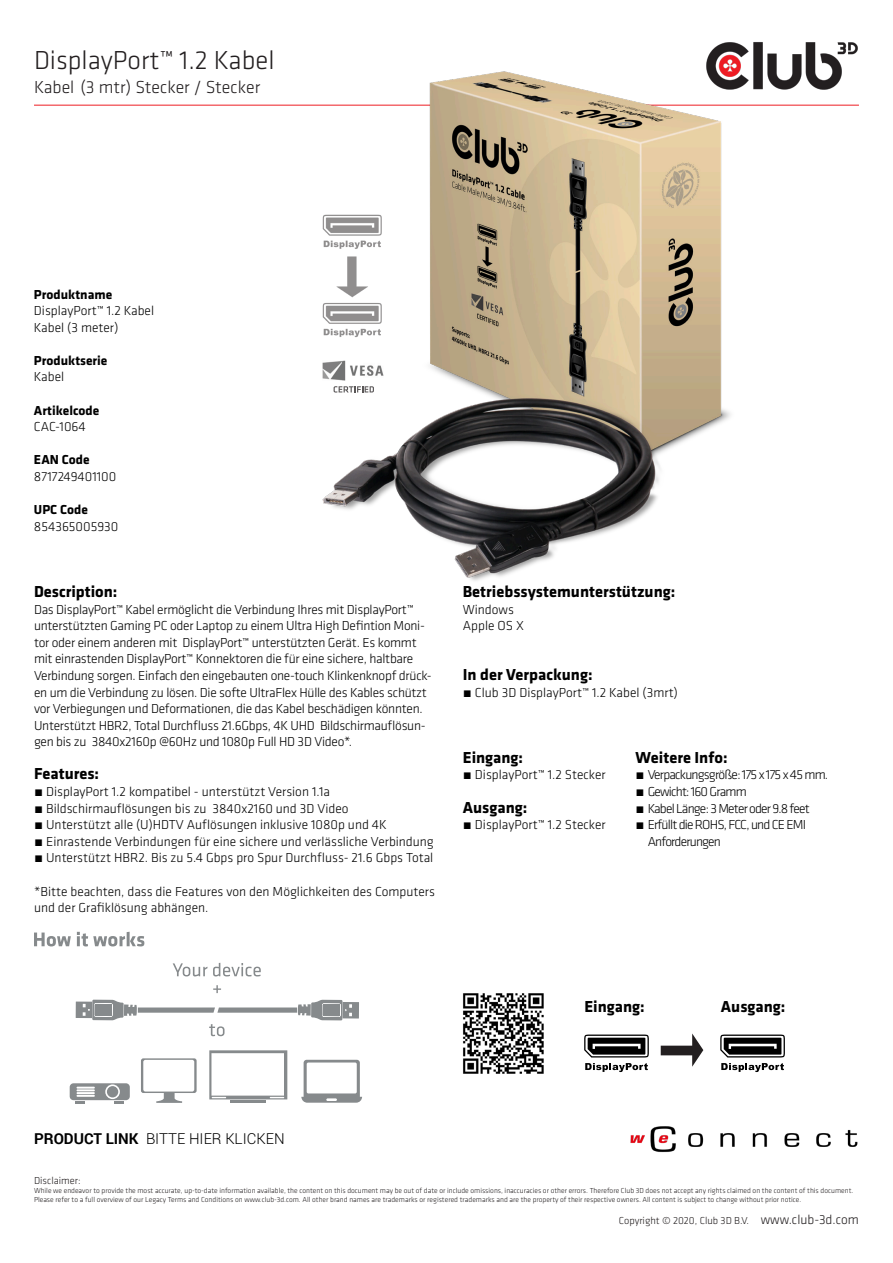
<style>
.page{position:relative;width:893px;height:1263px;background:#fff}
.page>*{position:absolute;margin:0;border:0;box-sizing:border-box;transform-origin:0 0}
.t1{font:300 27px "Klavika";color:#231f20}
.t2{font:300 18px "Klavika";color:#231f20}
.t3{font:700 16.5px "Klavika";color:#000}
.t4{font:300 15px "Roboto";color:#000}
.t5{font:300 13.5px/16.6px "Klavika";letter-spacing:-.02em;color:#000}
.t6{font:300 13.5px/16.6px "Klavika";color:#000}
.t7{font:300 13.5px "Klavika";letter-spacing:-.06em;color:#000}
.t8{font:700 13.5px "Klavika";color:#000}
.t9{font:300 10.5px "Klavika";color:#231f20}
.t10{font:300 7.5px/9px "Klavika";color:#231f20}
.s1{color:#fff}
.s2{font-weight:700}
.s3{font-size:13.5px}
</style>
<div class="page">
<img style="left:710px;top:42px;width:148px;height:47px">
<hr style="left:34px;top:105px;width:825px;height:1px;background:#ee1d23">
<img style="left:253px;top:53px;width:540px;height:528px">
<svg style="left:661px;top:1033px;width:42px;height:34px"></svg>
<svg style="left:721px;top:1063px;width:63px;height:9px"></svg>
<svg style="left:720px;top:1034px;width:65px;height:23px"></svg>
<svg style="left:585px;top:1063px;width:63px;height:9px"></svg>
<svg style="left:584px;top:1034px;width:65px;height:23px"></svg>
<svg style="left:141px;top:1058px;width:56px;height:45px"></svg>
<svg style="left:301px;top:1060px;width:61px;height:43px"></svg>
<svg style="left:70px;top:1083px;width:60px;height:20px"></svg>
<div style="left:107px;top:1086px;width:11px;height:11px;background:#868a8c;border-radius:50%"></div>
<hr style="left:231px;top:1100px;width:35px;height:3px;background:#868a8c">
<svg style="left:209px;top:1050px;width:78px;height:49px"></svg>
<hr style="left:285px;top:1053px;width:1px;height:42px;background:#868a8c">
<svg style="left:173px;top:963px;width:88px;height:13px"></svg>
<svg style="left:213px;top:985px;width:8px;height:8px"></svg>
<svg style="left:76px;top:1000px;width:283px;height:36px"></svg>
<svg style="left:34px;top:932px;width:37px;height:14px"></svg>
<svg style="left:77px;top:932px;width:67px;height:14px"></svg>
<img style="left:630px;top:1126px;width:228px;height:27px">
<img style="left:463px;top:993px;width:81px;height:81px">
<img style="left:323px;top:361px;width:60px;height:19px">
<svg style="left:334px;top:386px;width:40px;height:7px"></svg>
<p class="t1" style="left:34px;top:44px;width:242px">DisplayPort™ 1.2 Kabel</p>
<p class="t2" style="left:34px;top:76px;width:228px">Kabel (3 mtr) Stecker / Stecker</p>
<p class="t8" style="left:34px;top:284px;width:80px">Produktname</p>
<p class="t6" style="left:34px;top:302px;width:122px">DisplayPort™ 1.2 Kabel</p>
<p class="t6" style="left:34px;top:319px;width:86px">Kabel (3 meter)</p>
<p class="t8" style="left:34px;top:351px;width:75px">Produktserie</p>
<p class="t5" style="left:34px;top:368px;width:32px">Kabel</p>
<p class="t8" style="left:34px;top:400px;width:67px">Artikelcode</p>
<p class="t5" style="left:34px;top:418px;width:53px">CAC-1064</p>
<p class="t8" style="left:34px;top:450px;width:57px">EAN Code</p>
<p class="t6" style="left:34px;top:468px;width:84px">8717249401100</p>
<p class="t8" style="left:34px;top:500px;width:55px">UPC Code</p>
<p class="t6" style="left:34px;top:518px;width:86px">854365005930</p>
<p class="t3" style="left:34px;top:580px;width:85px">Description:</p>
<p class="t5" style="left:34px;top:601px;width:399px">Das DisplayPort™ Kabel ermöglicht die Verbindung Ihres mit DisplayPort™ unterstützten Gaming PC oder Laptop zu einem Ultra High Defintion Moni&shy;tor oder einem anderen mit DisplayPort™ unterstützten Gerät. Es kommt mit einrastenden DisplayPort™ Konnektoren die für eine sichere, haltbare Verbindung sorgen. Einfach den eingebauten one-touch Klinkenknopf drück&shy;en um die Verbindung zu lösen. Die softe UltraFlex Hülle des Kables schützt vor Verbiegungen und Deformationen, die das Kabel beschädigen könnten.<br>Unterstützt HBR2, Total Durchfluss 21.6Gbps, 4K UHD Bildschirmauflösun&shy;gen bis zu 3840x2160p @60Hz und 1080p Full HD 3D Video*.</p>
<p class="t3" style="left:34px;top:762px;width:67px">Features:</p>
<p class="t6" style="left:34px;top:783px;width:297px">• DisplayPort 1.2 kompatibel - unterstützt Version 1.1a</p>
<p class="t6" style="left:34px;top:800px;width:316px">• Bildschirmauflösungen bis zu 3840x2160 und 3D Video</p>
<p class="t6" style="left:34px;top:816px;width:354px">• Unterstützt alle (U)HDTV Auflösungen inklusive 1080p und 4K</p>
<p class="t6" style="left:34px;top:833px;width:401px">• Einrastende Verbindungen für eine sichere und verlässliche Verbindung</p>
<p class="t6" style="left:34px;top:849px;width:401px">• Unterstützt HBR2. Bis zu 5.4 Gbps pro Spur Durchfluss- 21.6 Gbps Total</p>
<p class="t6" style="left:34px;top:883px;width:402px">*Bitte beachten, dass die Features von den Möglichkeiten des Computers und der Grafiklösung abhängen.</p>
<p class="t3" style="left:463px;top:580px;width:214px">Betriebssystemunterstützung:</p>
<p class="t6" style="left:463px;top:601px;width:63px">Windows<br>Apple OS X</p>
<p class="t3" style="left:463px;top:662px;width:131px">In der Verpackung:</p>
<p class="t6" style="left:463px;top:684px;width:217px">• Club 3D DisplayPort™ 1.2 Kabel (3mrt)</p>
<p class="t3" style="left:463px;top:745px;width:62px">Eingang:</p>
<p class="t6" style="left:463px;top:766px;width:144px">• DisplayPort™ 1.2 Stecker</p>
<p class="t3" style="left:463px;top:795px;width:66px">Ausgang:</p>
<p class="t6" style="left:463px;top:816px;width:144px">• DisplayPort™ 1.2 Stecker</p>
<p class="t3" style="left:636px;top:745px;width:93px">Weitere Info:</p>
<p class="t7" style="left:636px;top:767px;width:194px">• Verpackungsgröße: 175 x 175 x 45 mm.</p>
<p class="t7" style="left:636px;top:783px;width:113px">• Gewicht: 160 Gramm</p>
<p class="t7" style="left:636px;top:800px;width:176px">• Kabel Länge: 3 Meter oder 9.8 feet</p>
<p class="t7" style="left:636px;top:817px;width:172px">• Erfüllt die ROHS, FCC, und CE EMI</p>
<p class="t7" style="left:636px;top:833px;width:87px"><span class="s1">•</span> Anforderungen</p>
<p class="t3" style="left:584px;top:994px;width:62px">Eingang:</p>
<p class="t3" style="left:721px;top:994px;width:66px">Ausgang:</p>
<p class="t4" style="left:34px;top:1128px;width:252px"><span class="s2">PRODUCT LINK</span> BITTE HIER KLICKEN</p>
<p class="t9" style="left:34px;top:1174px;width:48px">Disclaimer:</p>
<p class="t10" style="left:34px;top:1185px;width:821px">While we endeavor to provide the most accurate, up-to-date information available, the content on this document may be out of date or include omissions, inaccuracies or other errors. Therefore Club 3D does not accept any rights claimed on the content of this document.<br>Please refer to a full overview of our Legacy Terms and Conditions on www.club-3d.com. All other brand names are trademarks or registered trademarks and are the property of their respective owners. All content is subject to change without prior notice.</p>
<p class="t9" style="left:619px;top:1214px;width:242px">Copyright © 2020, Club 3D B.V. <span class="s3">www.club-3d.com</span></p>
</div>
